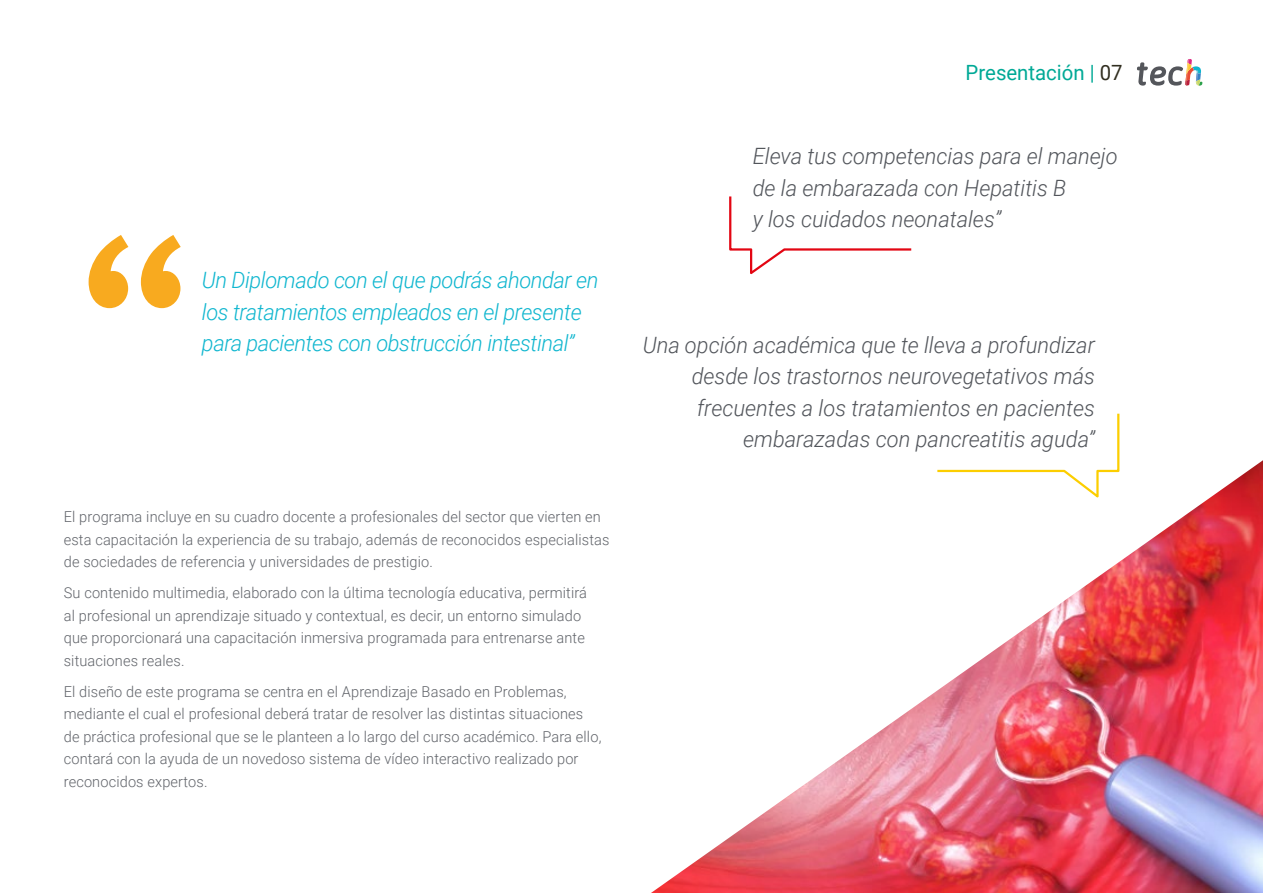
<style>
.page{position:relative;width:1263px;height:893px;background:#fff}
.page>*{position:absolute;margin:0;border:0;box-sizing:border-box;transform-origin:0 0}
.t1{font:italic 300 22.5px/31.5px "Roboto";color:#52555b;text-align:right}
.t2{font:italic 300 22.5px/31.5px "Roboto";letter-spacing:-.02em;color:#0fb6cf}
.t3{font:21px "Roboto";color:#00a996}
.t4{font:300 15px/22.5px "Roboto";letter-spacing:.01em;color:#61646a}
.s1{color:#312e20}
</style>
<div class="page">
<svg style="left:89px;top:235px;width:92px;height:73px"></svg>
<svg style="left:1117px;top:413px;width:3px;height:47px"></svg>
<svg style="left:729px;top:196px;width:183px;height:79px"></svg>
<img style="left:651px;top:460px;width:612px;height:433px">
<svg style="left:1137px;top:59px;width:65px;height:27px"></svg>
<h1 class="t2" style="left:202px;top:264px;width:398px">Un Diplomado con el que podrás ahondar en los tratamientos empleados en el presente para pacientes con obstrucción intestinal”</h1>
<p class="t4" style="left:64px;top:505px;width:547px">El programa incluye en su cuadro docente a profesionales del sector que vierten en esta capacitación la experiencia de su trabajo, además de reconocidos especialistas de sociedades de referencia y universidades de prestigio.</p>
<p class="t4" style="left:64px;top:581px;width:525px">Su contenido multimedia, elaborado con la última tecnología educativa, permitirá al profesional un aprendizaje situado y contextual, es decir, un entorno simulado que proporcionará una capacitación inmersiva programada para entrenarse ante situaciones reales.</p>
<p class="t4" style="left:64px;top:679px;width:539px">El diseño de este programa se centra en el Aprendizaje Basado en Problemas, mediante el cual el profesional deberá tratar de resolver las distintas situaciones de práctica profesional que se le planteen a lo largo del curso académico. Para ello, contará con la ayuda de un novedoso sistema de vídeo interactivo realizado por reconocidos expertos.</p>
<h2 class="t3" style="left:966px;top:57px;width:159px">Presentación | <span class="s1">07</span></h2>
<h1 class="t1" style="left:753px;top:140px;width:367px;text-align:left">Eleva tus competencias para el manejo de la embarazada con Hepatitis B<br>y los cuidados neonatales”</h1>
<h1 class="t1" style="left:643px;top:328px;width:454px">Una opción académica que te lleva a profundizar desde los trastornos neurovegetativos más frecuentes a los tratamientos en pacientes embarazadas con pancreatitis aguda”</h1>
</div>
